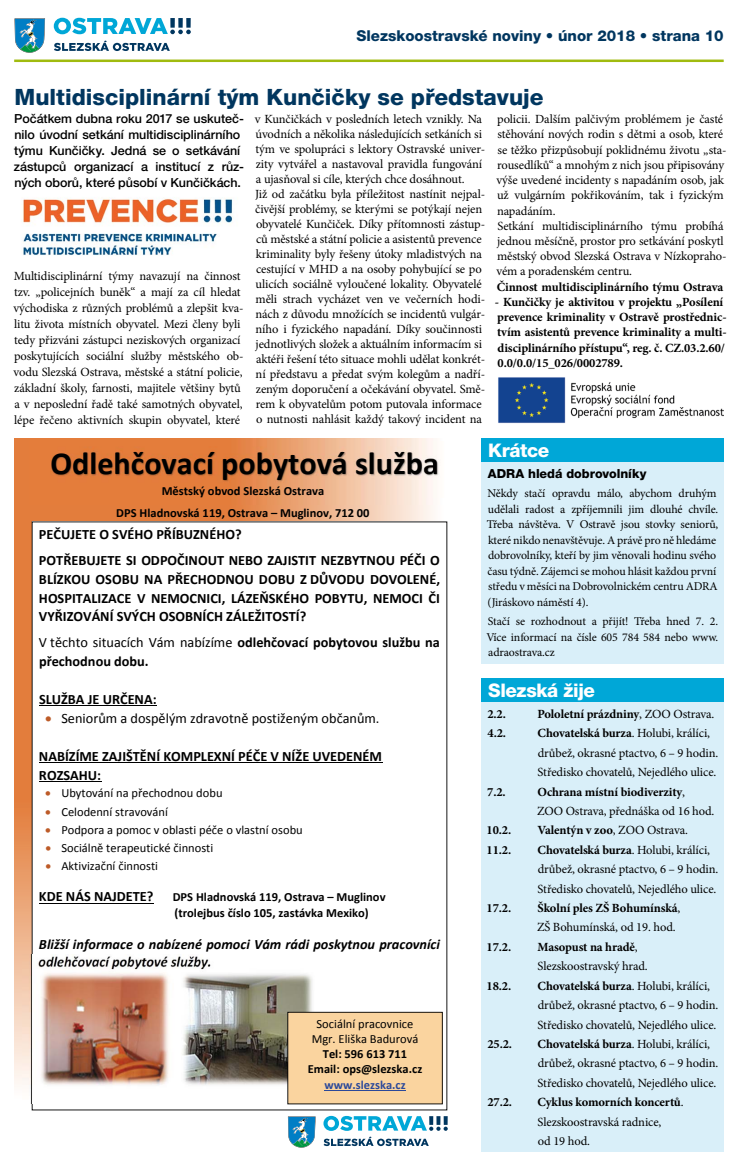
<style>
.page{position:relative;width:745px;height:1170px;background:#fff}
.page>*{position:absolute;margin:0;border:0;box-sizing:border-box;transform-origin:0 0}
.t1{font:700 32.12px "Calibri";color:#000}
.t2{font:800 22.5px "Helvetica Neue LT Pro";color:#00365f}
.t3{font:800 18.75px "Helvetica Neue LT Pro";letter-spacing:-.02em;color:#fff}
.t4{font:800 15px "Helvetica Neue LT Pro";color:#00365f}
.t5{font:700 14.25px/18.8px "Calibri";color:#000}
.t6{font:italic 700 14.25px "Calibri";color:#000}
.t7{font:14.25px "Calibri";color:#000}
.t8{font:12.5px/15px "Minion Pro";letter-spacing:-.01em;color:#000}
.t9{font:700 12.5px/15.2px "Minion Pro";letter-spacing:-.01em;color:#000}
.t10{font:12.5px/15.2px "Calibri";color:#000;text-align:center}
.t11{font:700 12.5px/21.2px "Calibri";color:#000;text-align:center}
.t12{font:500 12.5px/16px "Helvetica Neue LT Pro";letter-spacing:-.005em;color:#000}
.t13{font:800 12.5px "Helvetica Neue LT Pro";color:#000}
.t14{font:700 12.5px "Calibri";color:#2c499a}
.t15{font:11.88px/15.5px "Minion Pro";letter-spacing:-.01em;color:#000}
.s1{font-weight:400}
.s2{color:#bd5b28}
.s3{font-weight:700}
</style>
<div class="page">
<hr style="left:14px;top:60px;width:709px;height:2px;background:#a0bb0f">
<svg style="left:14px;top:18px;width:31px;height:35px"></svg>
<svg style="left:54px;top:18px;width:137px;height:16px"></svg>
<svg style="left:54px;top:40px;width:116px;height:11px"></svg>
<div style="left:480px;top:701px;width:243px;height:451px;background:#d9eff9"></div>
<div style="left:480px;top:462px;width:243px;height:201px;background:#d9eff9"></div>
<div style="left:480px;top:678px;width:243px;height:23px;background:#00a7d7"></div>
<div style="left:480px;top:438px;width:243px;height:24px;background:#00a7d7"></div>
<img style="left:23px;top:198px;width:210px;height:58px">
<img style="left:498px;top:377px;width:225px;height:46px">
<img style="left:59px;top:504px;width:389px;height:27px">
<img style="left:14px;top:438px;width:45px;height:673px">
<img style="left:30px;top:438px;width:403px;height:66px">
<img style="left:422px;top:441px;width:17px;height:57px">
<svg style="left:32px;top:521px;width:415px;height:589px"></svg>
<hr style="left:39px;top:705px;width:117px;height:1px;background:#000">
<hr style="left:39px;top:762px;width:343px;height:1px;background:#000">
<hr style="left:39px;top:781px;width:62px;height:1px;background:#000">
<hr style="left:39px;top:903px;width:114px;height:1px;background:#000">
<img style="left:23px;top:954px;width:308px;height:149px">
<div style="left:287px;top:1011px;width:155px;height:93px;background:#fad49f"></div>
<hr style="left:324px;top:1089px;width:81px;height:1px;background:#2c499a">
<svg style="left:287px;top:1116px;width:29px;height:31px"></svg>
<svg style="left:323px;top:1115px;width:124px;height:32px"></svg>
<p class="t4" style="left:356px;top:27px;width:368px">Slezskoostravské noviny • únor 2018 • strana 10</p>
<h2 class="t2" style="left:15px;top:83px;width:530px">Multidisciplinární tým Kunčičky se představuje</h2>
<p class="t12" style="left:14px;top:111px;width:232px">Počátkem dubna roku 2017 se uskuteč&shy;nilo úvodní setkání multidisciplinárního týmu Kunčičky. Jedná se o setkávání zástupců organizací a institucí z růz&shy;ných oborů, které působí v Kunčičkách.</p>
<p class="t8" style="left:255px;top:112px;width:231px">v Kunčičkách v posledních letech vznikly. Na úvodních a několika následujících setkáních si tým ve spolupráci s lektory Ostravské univer&shy;zity vytvářel a nastavoval pravidla fungování a ujasňoval si cíle, kterých chce dosáhnout.<br>Již od začátku byla příležitost nastínit nejpal&shy;čivější problémy, se kterými se potýkají nejen obyvatelé Kunčiček. Díky přítomnosti zástup&shy;ců městské a státní policie a asistentů prevence kriminality byly řešeny útoky mladistvých na cestující v MHD a na osoby pohybující se po ulicích sociálně vyloučené lokality. Obyvatelé měli strach vycházet ven ve večerních hodi&shy;nách z důvodu množících se incidentů vulgár&shy;ního i fyzického napadání. Díky součinnosti jednotlivých složek a aktuálním informacím si aktéři řešení této situace mohli udělat konkrét&shy;ní představu a předat svým kolegům a nadří&shy;zeným doporučení a očekávání obyvatel. Smě&shy;rem k obyvatelům potom putovala informace o nutnosti nahlásit každý takový incident na</p>
<p class="t8" style="left:496px;top:112px;width:231px">policii. Dalším palčivým problémem je časté stěhování nových rodin s dětmi a osob, které se těžko přizpůsobují poklidnému životu „sta&shy;rousedlíků“ a mnohým z nich jsou připisovány výše uvedené incidenty s napadáním osob, jak už vulgárním pokřikováním, tak i fyzickým napadáním.<br>Setkání multidisciplinárního týmu probíhá jednou měsíčně, prostor pro setkávání poskytl městský obvod Slezská Ostrava v Nízkopraho&shy;vém a poradenském centru.</p>
<p class="t8" style="left:13px;top:268px;width:231px;line-height:16px">Multidisciplinární týmy navazují na činnost tzv. „policejních buněk“ a mají za cíl hledat východiska z různých problémů a zlepšit kva&shy;litu života místních obyvatel. Mezi členy byli tedy přizváni zástupci neziskových organizací poskytujících sociální služby městského ob&shy;vodu Slezská Ostrava, městské a státní policie, základní školy, farnosti, majitele většiny bytů a v neposlední řadě také samotných obyvatel, lépe řečeno aktivních skupin obyvatel, které</p>
<p class="t9" style="left:496px;top:279px;width:228px">Činnost multidisciplinárního týmu Ostrava</p>
<p class="t9" style="left:494px;top:294px;width:233px">- Kunčičky je aktivitou v projektu „Posílení prevence kriminality v Ostravě prostřednic&shy;tvím asistentů prevence kriminality a multi&shy;disciplinárního přístupu“, reg. č. CZ.03.2.60/ 0.0/0.0/15_026/0002789.</p>
<h1 class="t1" style="left:51px;top:440px;width:389px">Odlehčovací pobytová služba</h1>
<p class="t11" style="left:116px;top:480px;width:254px">Městský obvod Slezská Ostrava<br>DPS Hladnovská 119, Ostrava – Muglinov, 712 00</p>
<p class="t5" style="left:39px;top:521px;width:402px;line-height:25.9px">PEČUJETE O SVÉHO PŘÍBUZNÉHO?<br>POTŘEBUJETE SI ODPOČINOUT NEBO ZAJISTIT NEZBYTNOU PÉČI O</p>
<p class="t5" style="left:39px;top:569px;width:402px;text-align:justify">BLÍZKOU OSOBU NA PŘECHODNOU DOBU Z DŮVODU DOVOLENÉ, HOSPITALIZACE V NEMOCNICI, LÁZEŇSKÉHO POBYTU, NEMOCI ČI VYŘIZOVÁNÍ SVÝCH OSOBNÍCH ZÁLEŽITOSTÍ?</p>
<p class="t5" style="left:39px;top:632px;width:402px"><span class="s1">V těchto situacích Vám nabízíme</span> odlehčovací pobytovou službu na přechodnou dobu.</p>
<p class="t5" style="left:39px;top:689px;width:119px">SLUŽBA JE URČENA:</p>
<p class="t7" style="left:45px;top:708px;width:335px"><span class="s2">•</span> Seniorům a dospělým zdravotně postiženým občanům.</p>
<p class="t5" style="left:39px;top:746px;width:344px">NABÍZÍME ZAJIŠTĚNÍ KOMPLEXNÍ PÉČE V NÍŽE UVEDENÉM<br>ROZSAHU:</p>
<p class="t10" style="left:45px;top:785px;width:179px"><span class="s2">•</span> Ubytování na přechodnou dobu</p>
<p class="t10" style="left:45px;top:803px;width:124px"><span class="s2">•</span> Celodenní stravování</p>
<p class="t10" style="left:45px;top:821px;width:259px"><span class="s2">•</span> Podpora a pomoc v oblasti péče o vlastní osobu</p>
<p class="t10" style="left:45px;top:839px;width:169px"><span class="s2">•</span> Sociálně terapeutické činnosti</p>
<p class="t10" style="left:45px;top:858px;width:114px"><span class="s2">•</span> Aktivizační činnosti</p>
<p class="t5" style="left:39px;top:886px;width:116px">KDE NÁS NAJDETE?</p>
<p class="t11" style="left:173px;top:888px;width:214px;line-height:15.8px;text-align:left">DPS Hladnovská 119, Ostrava – Muglinov (trolejbus číslo 105, zastávka Mexiko)</p>
<p class="t6" style="left:39px;top:934px;width:402px">Bližší informace o nabízené pomoci Vám rádi poskytnou pracovníci</p>
<p class="t10" style="left:311px;top:1015px;width:108px">Sociální pracovnice<br>Mgr. Eliška Badurová</p>
<p class="t11" style="left:307px;top:1045px;width:116px;line-height:15.2px">Tel: 596 613 711<br>Email: ops@slezska.cz</p>
<p class="t14" style="left:324px;top:1075px;width:83px">www.slezska.cz</p>
<h3 class="t3" style="left:488px;top:439px;width:62px">Krátce</h3>
<p class="t13" style="left:487px;top:466px;width:160px">ADRA hledá dobrovolníky</p>
<p class="t15" style="left:486px;top:485px;width:233px">Někdy stačí opravdu málo, abychom druhým udělali radost a zpříjemnili jim dlouhé chvíle.<br>Třeba návštěva. V Ostravě jsou stovky seniorů, které nikdo nenavštěvuje. A právě pro ně hledáme dobrovolníky, kteří by jim věnovali hodinu svého času týdně. Zájemci se mohou hlásit každou první středu v měsíci na Dobrovolnickém centru ADRA (Jiráskovo náměstí 4).</p>
<p class="t15" style="left:486px;top:613px;width:233px;text-align:justify">Stačí se rozhodnout a přijít! Třeba hned 7. 2.<br>Více informací na čísle 605 784 584 nebo www. adraostrava.cz</p>
<h3 class="t3" style="left:488px;top:678px;width:108px">Slezská žije</h3>
<p class="t9" style="left:487px;top:706px;width:20px">2.2.</p>
<p class="t9" style="left:537px;top:706px;width:178px">Pololetní prázdniny<span class="s1">, ZOO Ostrava.</span></p>
<p class="t9" style="left:487px;top:725px;width:20px">4.2.</p>
<p class="t8" style="left:537px;top:723px;width:182px;line-height:19.4px"><span class="s3">Chovatelská burza</span>. Holubi, králíci, drůbež, okrasné ptactvo, 6 – 9 hodin.<br>Středisko chovatelů, Nejedlého ulice.</p>
<p class="t9" style="left:487px;top:783px;width:20px">7.2.</p>
<p class="t8" style="left:536px;top:781px;width:179px;line-height:19.4px"><span class="s3">Ochrana místní biodiverzity</span>,<br>ZOO Ostrava, přednáška od 16 hod.</p>
<p class="t9" style="left:486px;top:822px;width:26px">10.2.</p>
<p class="t9" style="left:537px;top:822px;width:152px">Valentýn v zoo<span class="s1">, ZOO Ostrava.</span></p>
<p class="t9" style="left:486px;top:842px;width:26px">11.2.</p>
<p class="t8" style="left:537px;top:840px;width:182px;line-height:19.4px"><span class="s3">Chovatelská burza</span>. Holubi, králíci, drůbež, okrasné ptactvo, 6 – 9 hodin.<br>Středisko chovatelů, Nejedlého ulice.</p>
<p class="t9" style="left:486px;top:900px;width:26px">17.2.</p>
<p class="t8" style="left:536px;top:898px;width:145px;line-height:19.4px"><span class="s3">Školní ples ZŠ Bohumínská</span>,<br>ZŠ Bohumínská, od 19. hod.</p>
<p class="t9" style="left:486px;top:939px;width:26px">17.2.</p>
<p class="t8" style="left:537px;top:937px;width:112px;line-height:19.4px"><span class="s3">Masopust na hradě</span>,<br>Slezskoostravský hrad.</p>
<p class="t9" style="left:486px;top:977px;width:26px">18.2.</p>
<p class="t8" style="left:537px;top:976px;width:182px;line-height:19.4px"><span class="s3">Chovatelská burza</span>. Holubi, králíci, drůbež, okrasné ptactvo, 6 – 9 hodin.<br>Středisko chovatelů, Nejedlého ulice.</p>
<p class="t9" style="left:487px;top:1036px;width:26px">25.2.</p>
<p class="t8" style="left:537px;top:1034px;width:182px;line-height:19.4px"><span class="s3">Chovatelská burza</span>. Holubi, králíci, drůbež, okrasné ptactvo, 6 – 9 hodin.<br>Středisko chovatelů, Nejedlého ulice.</p>
<p class="t9" style="left:487px;top:1094px;width:26px">27.2.</p>
<p class="t8" style="left:537px;top:1092px;width:147px;line-height:19.4px"><span class="s3">Cyklus komorních koncertů</span>.<br>Slezskoostravská radnice,<br>od 19 hod.</p>
</div>
